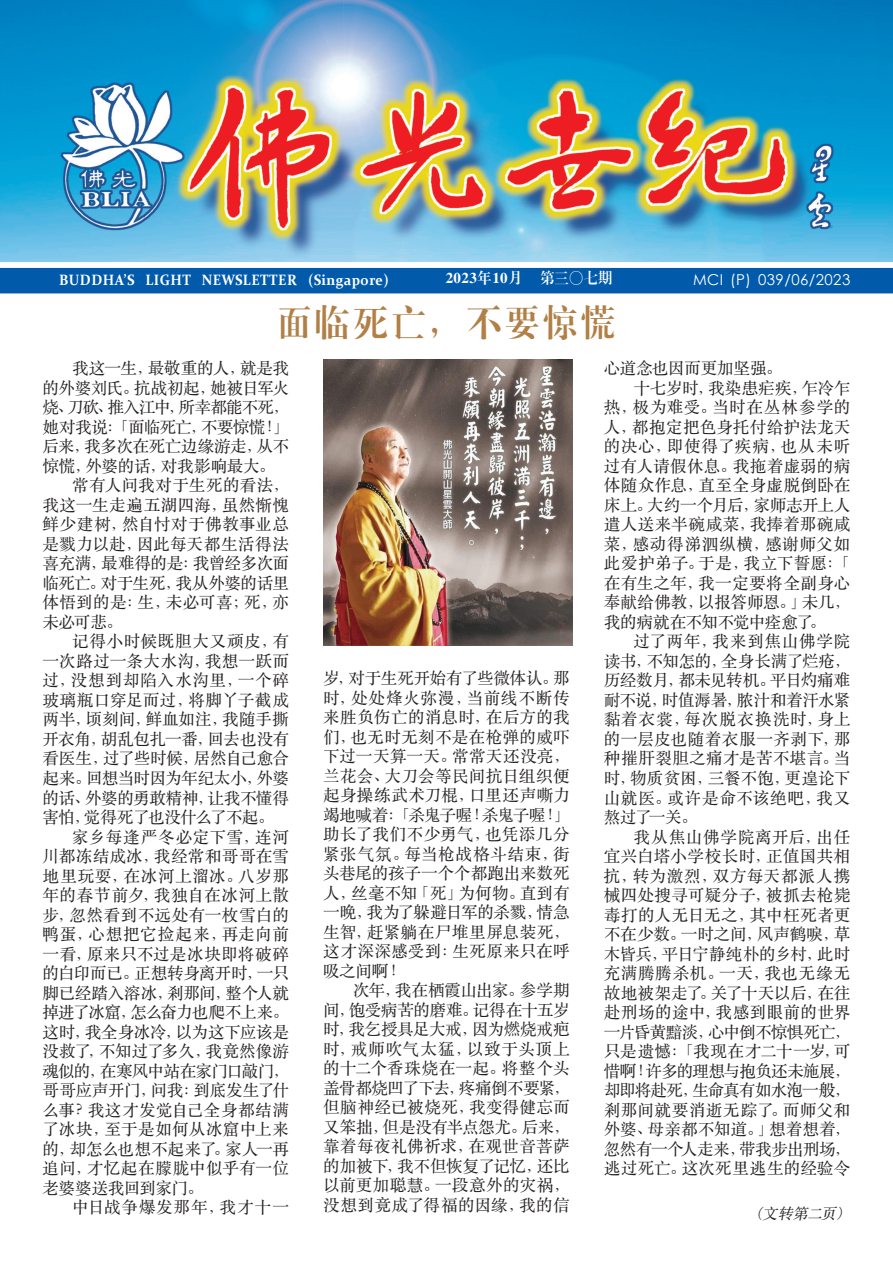
<style>
.page{position:relative;width:893px;height:1265px;background:#fff}
.page>*{position:absolute;margin:0;border:0;box-sizing:border-box;transform-origin:0 0}
.t1{font:36px "JQ Biao Song JT";letter-spacing:.11em;color:#b08046;scale:.95 1}
.t2{font:16.5px/19.5px "ST Songti SC Regular";letter-spacing:.01em;color:#231f20;text-align:justify}
.t3{font:16.5px "ST Songti SC Regular";letter-spacing:-.025em;color:#231f20}
.t4{font:16.5px "ST Songti SC Regular";letter-spacing:.03em;color:#231f20}
.t5{font:16.5px "ST Songti SC Regular";letter-spacing:-.02em;color:#231f20}
.t6{font:16.5px "ST Songti SC Regular";letter-spacing:.035em;color:#231f20}
.t7{font:16.5px "ST Songti SC Regular";letter-spacing:.045em;color:#231f20}
.t8{font:16.5px "ST Songti SC Regular";letter-spacing:-.01em;color:#231f20}
.t9{font:16.5px "ST Songti SC Regular";letter-spacing:.055em;color:#231f20}
.t10{font:16.5px "ST Songti SC Regular";letter-spacing:-.035em;color:#231f20}
.t11{font:16.5px "ST Songti SC Regular";letter-spacing:-.015em;color:#231f20}
.t12{font:16.5px "ST Songti SC Regular";letter-spacing:.05em;color:#231f20}
.t13{font:16.5px "ST Songti SC Regular";letter-spacing:-.04em;color:#231f20}
.t14{font:16.5px "ST Songti SC Regular";letter-spacing:-.045em;color:#231f20}
.t15{font:16.5px "ST Songti SC Regular";letter-spacing:-.05em;color:#231f20}
.t16{font:16.5px "ST Songti SC Regular";letter-spacing:-.03em;color:#231f20}
.t17{font:16.5px "ST Songti SC Regular";letter-spacing:.04em;color:#231f20}
.t18{font:16.5px "ST Songti SC Regular";letter-spacing:.065em;color:#231f20}
.t19{font:700 15px "Constantia";letter-spacing:.025em;color:#fff;scale:.93 1}
.t20{font:15px "Century Gothic";letter-spacing:.03em;color:#fff}
.t21{font:15px "JQ Biao Song JT";letter-spacing:.025em;color:#fff}
.t22{font:italic 15px "ST Songti SC Regular";color:#231f20}
</style>
<div class="page">
<div style="left:0;top:268px;width:893px;height:25px;background:#015aaa"></div>
<img style="left:0;top:0;width:893px;height:261px">
<img style="left:323px;top:360px;width:249px;height:285px">
<p class="t21" style="left:446px;top:270px;width:168px">2023年10月 第三○七期</p>
<p class="t19" style="left:59px;top:270px;width:356px">BUDDHA’S LIGHT NEWSLETTER (Singapore)</p>
<p class="t20" style="left:693px;top:271px;width:159px">MCI (P) 039/06/2023</p>
<h1 class="t1" style="left:278px;top:304px;width:356px">面临死亡，不要惊慌</h1>
<p class="t8" style="left:604px;top:358px;width:180px">心道念也因而更加坚强。</p>
<p class="t8" style="left:633px;top:377px;width:218px">十七岁时，我染患疟疾，乍冷乍</p>
<p class="t7" style="left:604px;top:397px;width:248px">热，极为难受。当时在丛林参学的</p>
<p class="t2" style="left:604px;top:416px;width:248px">人，都抱定把色身托付给护法龙天</p>
<p class="t9" style="left:604px;top:436px;width:248px">的决心，即使得了疾病，也从未听</p>
<p class="t2" style="left:604px;top:455px;width:248px">过有人请假休息。我拖着虚弱的病</p>
<p class="t4" style="left:604px;top:475px;width:248px">体随众作息，直至全身虚脱倒卧在</p>
<p class="t2" style="left:604px;top:494px;width:248px">床上。大约一个月后，家师志开上人</p>
<p class="t4" style="left:604px;top:514px;width:248px">遣人送来半碗咸菜，我捧着那碗咸</p>
<p class="t7" style="left:604px;top:533px;width:248px">菜，感动得涕泗纵横，感谢师父如</p>
<p class="t4" style="left:604px;top:553px;width:248px">此爱护弟子。于是，我立下誓愿：「</p>
<p class="t2" style="left:604px;top:572px;width:248px">在有生之年，我一定要将全副身心</p>
<p class="t2" style="left:604px;top:592px;width:248px">奉献给佛教，以报答师恩。」未几，</p>
<p class="t16" style="left:604px;top:611px;width:224px">我的病就在不知不觉中痊愈了。</p>
<p class="t17" style="left:633px;top:631px;width:218px">过了两年，我来到焦山佛学院</p>
<p class="t3" style="left:604px;top:650px;width:248px">读书，不知怎的，全身长满了烂疮，</p>
<p class="t5" style="left:604px;top:670px;width:248px">历经数月，都未见转机。平日灼痛难</p>
<p class="t10" style="left:604px;top:689px;width:248px">耐不说，时值溽暑，脓汁和着汗水紧</p>
<p class="t18" style="left:604px;top:709px;width:248px">黏着衣裳，每次脱衣换洗时，身上</p>
<p class="t6" style="left:604px;top:728px;width:248px">的一层皮也随着衣服一齐剥下，那</p>
<p class="t4" style="left:604px;top:748px;width:248px">种摧肝裂胆之痛才是苦不堪言。当</p>
<p class="t2" style="left:604px;top:767px;width:248px">时，物质贫困，三餐不饱，更遑论下</p>
<p class="t12" style="left:604px;top:787px;width:248px">山就医。或许是命不该绝吧，我又</p>
<p class="t2" style="left:604px;top:806px;width:95px">熬过了一关。</p>
<p class="t17" style="left:633px;top:826px;width:218px">我从焦山佛学院离开后，出任</p>
<p class="t2" style="left:604px;top:845px;width:248px">宜兴白塔小学校长时，正值国共相</p>
<p class="t12" style="left:604px;top:865px;width:248px">抗，转为激烈，双方每天都派人携</p>
<p class="t2" style="left:604px;top:884px;width:248px">械四处搜寻可疑分子，被抓去枪毙</p>
<p class="t6" style="left:604px;top:904px;width:248px">毒打的人无日无之，其中枉死者更</p>
<p class="t2" style="left:604px;top:923px;width:248px">不在少数。一时之间，风声鹤唳，草</p>
<p class="t16" style="left:604px;top:943px;width:248px">木皆兵，平日宁静纯朴的乡村，此时</p>
<p class="t7" style="left:604px;top:962px;width:248px">充满腾腾杀机。一天，我也无缘无</p>
<p class="t2" style="left:604px;top:982px;width:248px">故地被架走了。关了十天以后，在往</p>
<p class="t6" style="left:604px;top:1001px;width:248px">赴刑场的途中，我感到眼前的世界</p>
<p class="t15" style="left:604px;top:1021px;width:248px">一片昏黄黯淡，心中倒不惊惧死亡，</p>
<p class="t6" style="left:604px;top:1040px;width:248px">只是遗憾：「我现在才二十一岁，可</p>
<p class="t13" style="left:604px;top:1060px;width:248px">惜啊！许多的理想与抱负还未施展，</p>
<p class="t15" style="left:604px;top:1079px;width:248px">却即将赴死，生命真有如水泡一般，</p>
<p class="t4" style="left:604px;top:1099px;width:248px">剎那间就要消逝无踪了。而师父和</p>
<p class="t2" style="left:604px;top:1118px;width:248px">外婆、母亲都不知道。」想着想着，</p>
<p class="t5" style="left:604px;top:1138px;width:248px">忽然有一个人走来，带我步出刑场，</p>
<p class="t2" style="left:604px;top:1157px;width:248px">逃过死亡。这次死里逃生的经验令</p>
<p class="t3" style="left:72px;top:358px;width:218px">我这一生，最敬重的人，就是我</p>
<p class="t3" style="left:42px;top:377px;width:248px">的外婆刘氏。抗战初起，她被日军火</p>
<p class="t13" style="left:42px;top:397px;width:248px">烧、刀砍、推入江中，所幸都能不死，</p>
<p class="t10" style="left:42px;top:416px;width:248px">她对我说：「面临死亡，不要惊慌！」</p>
<p class="t3" style="left:42px;top:436px;width:248px">后来，我多次在死亡边缘游走，从不</p>
<p class="t11" style="left:42px;top:455px;width:234px">惊慌，外婆的话，对我影响最大。</p>
<p class="t2" style="left:72px;top:475px;width:218px">常有人问我对于生死的看法，</p>
<p class="t2" style="left:42px;top:494px;width:248px">我这一生走遍五湖四海，虽然惭愧</p>
<p class="t6" style="left:42px;top:514px;width:248px">鲜少建树，然自忖对于佛教事业总</p>
<p class="t2" style="left:42px;top:533px;width:248px">是戮力以赴，因此每天都生活得法</p>
<p class="t5" style="left:42px;top:553px;width:248px">喜充满，最难得的是：我曾经多次面</p>
<p class="t3" style="left:42px;top:572px;width:248px">临死亡。对于生死，我从外婆的话里</p>
<p class="t2" style="left:42px;top:592px;width:248px">体悟到的是：生，未必可喜；死，亦</p>
<p class="t2" style="left:42px;top:611px;width:82px">未必可悲。</p>
<p class="t7" style="left:72px;top:631px;width:218px">记得小时候既胆大又顽皮，有</p>
<p class="t2" style="left:42px;top:650px;width:248px">一次路过一条大水沟，我想一跃而</p>
<p class="t9" style="left:42px;top:670px;width:248px">过，没想到却陷入水沟里，一个碎</p>
<p class="t2" style="left:42px;top:689px;width:248px">玻璃瓶口穿足而过，将脚丫子截成</p>
<p class="t8" style="left:42px;top:709px;width:248px">两半，顷刻间，鲜血如注，我随手撕</p>
<p class="t5" style="left:42px;top:728px;width:248px">开衣角，胡乱包扎一番，回去也没有</p>
<p class="t3" style="left:42px;top:748px;width:248px">看医生，过了些时候，居然自己愈合</p>
<p class="t3" style="left:42px;top:767px;width:248px">起来。回想当时因为年纪太小，外婆</p>
<p class="t5" style="left:42px;top:787px;width:248px">的话、外婆的勇敢精神，让我不懂得</p>
<p class="t10" style="left:42px;top:806px;width:234px">害怕，觉得死了也没什么了不起。</p>
<p class="t12" style="left:72px;top:826px;width:218px">家乡每逢严冬必定下雪，连河</p>
<p class="t2" style="left:42px;top:845px;width:248px">川都冻结成冰，我经常和哥哥在雪</p>
<p class="t7" style="left:42px;top:865px;width:248px">地里玩耍，在冰河上溜冰。八岁那</p>
<p class="t6" style="left:42px;top:884px;width:248px">年的春节前夕，我独自在冰河上散</p>
<p class="t2" style="left:42px;top:904px;width:248px">步，忽然看到不远处有一枚雪白的</p>
<p class="t9" style="left:42px;top:923px;width:248px">鸭蛋，心想把它捡起来，再走向前</p>
<p class="t4" style="left:42px;top:943px;width:248px">一看，原来只不过是冰块即将破碎</p>
<p class="t11" style="left:42px;top:962px;width:248px">的白印而已。正想转身离开时，一只</p>
<p class="t11" style="left:42px;top:982px;width:248px">脚已经踏入溶冰，剎那间，整个人就</p>
<p class="t14" style="left:42px;top:1001px;width:248px">掉进了冰窟，怎么奋力也爬不上来。</p>
<p class="t8" style="left:42px;top:1021px;width:248px">这时，我全身冰冷，以为这下应该是</p>
<p class="t2" style="left:42px;top:1040px;width:248px">没救了，不知过了多久，我竟然像游</p>
<p class="t14" style="left:42px;top:1060px;width:248px">魂似的，在寒风中站在家门口敲门，</p>
<p class="t5" style="left:42px;top:1079px;width:248px">哥哥应声开门，问我：到底发生了什</p>
<p class="t4" style="left:42px;top:1099px;width:248px">么事？我这才发觉自己全身都结满</p>
<p class="t2" style="left:42px;top:1118px;width:248px">了冰块，至于是如何从冰窟中上来</p>
<p class="t8" style="left:42px;top:1138px;width:248px">的，却怎么也想不起来了。家人一再</p>
<p class="t2" style="left:42px;top:1157px;width:248px">追问，才忆起在朦胧中似乎有一位</p>
<p class="t3" style="left:42px;top:1177px;width:163px">老婆婆送我回到家门。</p>
<p class="t9" style="left:72px;top:1196px;width:218px">中日战争爆发那年，我才十一</p>
<p class="t2" style="left:323px;top:668px;width:248px">岁，对于生死开始有了些微体认。那时，处处烽火弥漫，当前线不断传来胜负伤亡的消息时，在后方的我们，也无时无刻不是在枪弹的威吓下过一天算一天。常常天还没亮，兰花会、大刀会等民间抗日组织便起身操练武术刀棍，口里还声嘶力竭地喊着：「杀鬼子喔！杀鬼子喔！」助长了我们不少勇气，也凭添几分紧张气氛。每当枪战格斗结束，街头巷尾的孩子一个个都跑出来数死人，丝毫不知「死」为何物。直到有一晚，我为了躲避日军的杀戮，情急生智，赶紧躺在尸堆里屏息装死，这才深深感受到：生死原来只在呼吸之间啊！</p>
<p class="t2" style="left:323px;top:980px;width:248px;text-indent:30px">次年，我在栖霞山出家。参学期间，饱受病苦的磨难。记得在十五岁时，我乞授具足大戒，因为燃烧戒疤时，戒师吹气太猛，以致于头顶上的十二个香珠烧在一起。将整个头盖骨都烧凹了下去，疼痛倒不要紧，但脑神经已被烧死，我变得健忘而又笨拙，但是没有半点怨尤。后来，靠着每夜礼佛祈求，在观世音菩萨的加被下，我不但恢复了记忆，还比以前更加聪慧。一段意外的灾祸，没想到竟成了得福的因缘，我的信</p>
<p class="t22" style="left:748px;top:1204px;width:108px">（文转第二页）</p>
</div>
